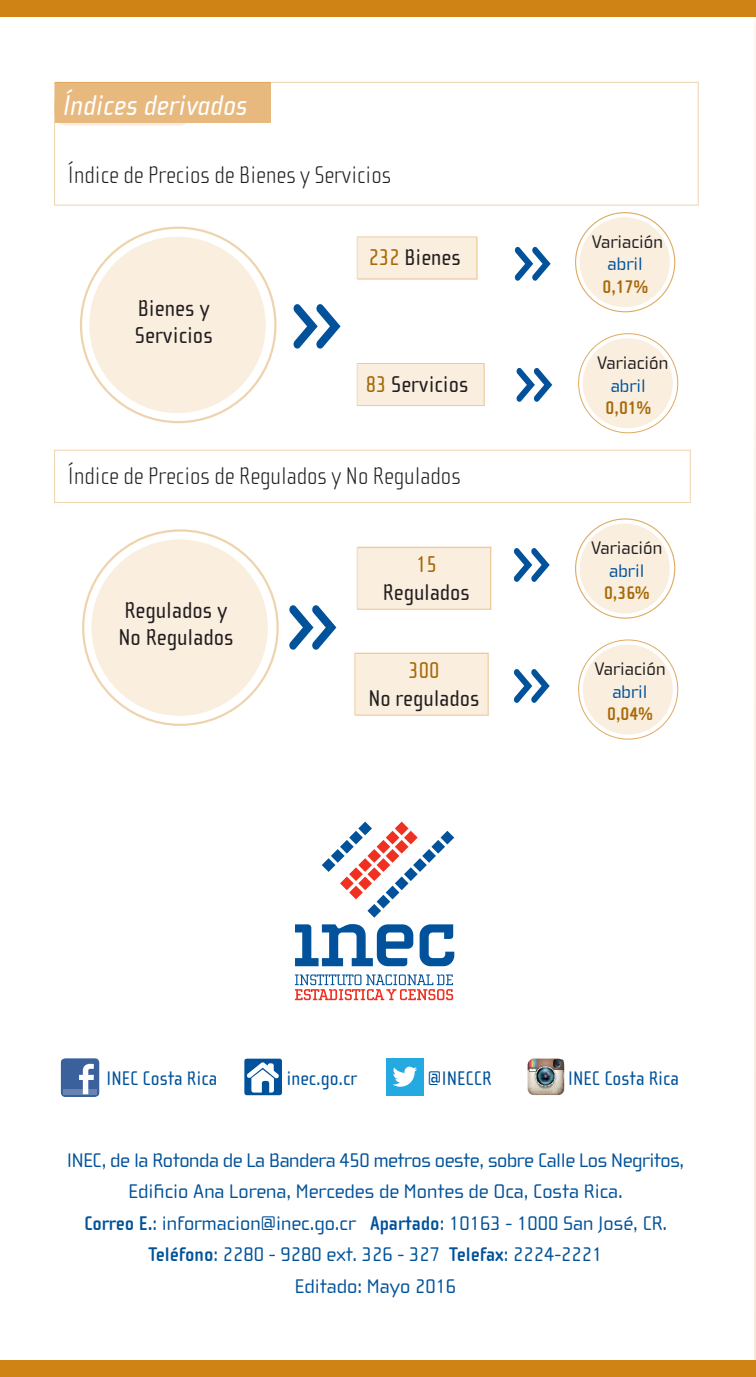
<style>
.page{position:relative;width:756px;height:1377px;background:#fff}
.page>*{position:absolute;margin:0;border:0;box-sizing:border-box;transform-origin:0 0}
.t1{font:italic 29.25px "Cholla Sans";color:#fff}
.t2{font:100 24.75px "Cholla Sans";color:#231f20}
.t3{font:23.62px/27px "Cholla Sans";color:#231f20}
.t4{font:23.4px/28.1px "Cholla Sans";color:#231f20;text-align:center}
.t5{font:20.25px/31.5px "Cholla Wide";color:#01529a;text-align:center}
.t6{font:20.25px "Cholla Sans";color:#01529a}
.t7{font:18.68px/22.5px "Cholla Wide";color:#231f20;text-align:center}
.s1{color:#a76908}
.s2{color:#01529a}
.s3{font-family:"Cholla Sans";font-weight:700;color:#a76908}
.s4{font-family:"Cholla Sans";font-weight:700}
</style>
<div class="page">
<hr style="left:754px;top:0;width:2px;height:1377px;background:#faf0e3">
<div style="left:54px;top:90px;width:138px;height:36px;background:#faeddd;border-radius:14px"></div>
<div style="left:55px;top:83px;width:216px;height:40px;background:#e8b97f"></div>
<svg style="left:576px;top:213px;width:99px;height:99px"></svg>
<svg style="left:576px;top:519px;width:99px;height:99px"></svg>
<div style="left:580px;top:217px;width:90px;height:90px;background:#faeedf;border-radius:50%"></div>
<div style="left:580px;top:524px;width:90px;height:90px;background:#faeedf;border-radius:50%"></div>
<svg style="left:579px;top:334px;width:99px;height:99px"></svg>
<div style="left:583px;top:338px;width:90px;height:90px;background:#faeedf;border-radius:50%"></div>
<svg style="left:579px;top:640px;width:99px;height:99px"></svg>
<div style="left:583px;top:645px;width:90px;height:90px;background:#faeedf;border-radius:50%"></div>
<div style="left:358px;top:237px;width:119px;height:42px;background:#faeedf"></div>
<div style="left:358px;top:364px;width:127px;height:42px;background:#faeedf"></div>
<svg style="left:83px;top:530px;width:195px;height:195px"></svg>
<div style="left:89px;top:237px;width:177px;height:176px;background:#faeedf;border-radius:50%"></div>
<div style="left:91px;top:539px;width:177px;height:177px;background:#faeedf;border-radius:50%"></div>
<svg style="left:293px;top:304px;width:48px;height:45px"></svg>
<svg style="left:289px;top:605px;width:47px;height:45px"></svg>
<svg style="left:515px;top:247px;width:36px;height:34px"></svg>
<svg style="left:514px;top:548px;width:36px;height:34px"></svg>
<svg style="left:516px;top:368px;width:36px;height:34px"></svg>
<svg style="left:514px;top:669px;width:36px;height:34px"></svg>
<div style="left:355px;top:652px;width:134px;height:64px;background:#faeedf"></div>
<div style="left:358px;top:546px;width:133px;height:64px;background:#faeedf"></div>
<div style="left:244px;top:1059px;width:38px;height:36px;background:#01529b;border-radius:3px"></div>
<svg style="left:247px;top:1062px;width:32px;height:31px"></svg>
<div style="left:386px;top:1058px;width:37px;height:37px;background:#24aae1"></div>
<svg style="left:392px;top:1067px;width:25px;height:20px"></svg>
<img style="left:528px;top:1059px;width:36px;height:36px">
<div style="left:0;top:1361px;width:756px;height:16px;background:#d08315"></div>
<div style="left:0;top:0;width:756px;height:16px;background:#d08315"></div>
<svg style="left:295px;top:924px;width:118px;height:42px"></svg>
<svg style="left:420px;top:924px;width:34px;height:42px"></svg>
<svg style="left:295px;top:974px;width:158px;height:26px"></svg>
<svg style="left:322px;top:822px;width:132px;height:96px"></svg>
<svg style="left:61px;top:1058px;width:38px;height:39px"></svg>
<p class="t1" style="left:63px;top:89px;width:187px">Índices derivados</p>
<p class="t2" style="left:67px;top:161px;width:325px">Índice de Precios de Bienes y Servicios</p>
<p class="t3" style="left:135px;top:295px;width:79px">Bienes y<br>Servicios</p>
<p class="t4" style="left:369px;top:243px;width:94px"><span class="s1">232</span> Bienes</p>
<p class="t4" style="left:366px;top:370px;width:104px"><span class="s1">83</span> Servicios</p>
<p class="t2" style="left:67px;top:462px;width:395px">Índice de Precios de Regulados y No Regulados</p>
<p class="t3" style="left:119px;top:597px;width:117px">Regulados y<br>No Regulados</p>
<p class="t4" style="left:383px;top:551px;width:89px"><span class="s1">15<br></span>Regulados</p>
<p class="t4" style="left:368px;top:657px;width:112px"><span class="s1">300<br></span>No regulados</p>
<p class="t7" style="left:592px;top:231px;width:73px">Variación <span class="s2">abril<br></span><span class="s3">0,17%</span></p>
<p class="t7" style="left:597px;top:352px;width:73px">Variación <span class="s2">abril<br></span><span class="s3">0,01%</span></p>
<p class="t7" style="left:591px;top:537px;width:73px">Variación <span class="s2">abril<br></span><span class="s3">0,36%</span></p>
<p class="t7" style="left:594px;top:658px;width:73px">Variación <span class="s2">abril<br></span><span class="s3">0,04%</span></p>
<p class="t6" style="left:106px;top:1068px;width:113px">INEC Costa Rica</p>
<p class="t6" style="left:286px;top:1068px;width:72px">inec.go.cr</p>
<p class="t6" style="left:428px;top:1068px;width:65px">@INECCR</p>
<p class="t6" style="left:568px;top:1068px;width:113px">INEC Costa Rica</p>
<p class="t5" style="left:67px;top:1145px;width:619px">INEC, de la Rotonda de La Bandera 450 metros oeste, sobre Calle Los Negritos, Edificio Ana Lorena, Mercedes de Montes de Oca, Costa Rica.<br><span class="s4">Correo E.</span>: informacion@inec.go.cr <span class="s4">Apartado</span>: 10163 - 1000 San José, CR.<br><span class="s4">Teléfono</span>: 2280 - 9280 ext. 326 - 327 <span class="s4">Telefax</span>: 2224-2221<br>Editado: Mayo 2016</p>
</div>
